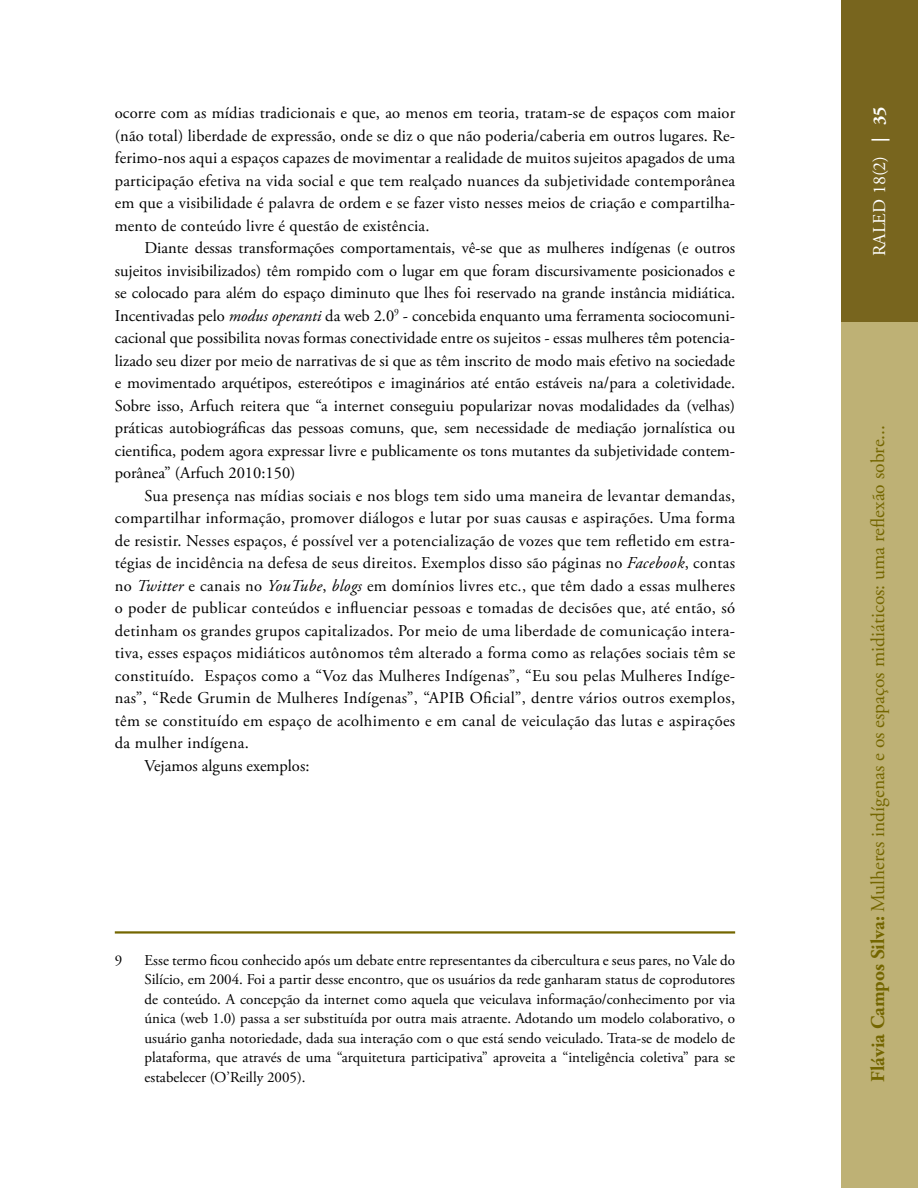
<style>
.page{position:relative;width:918px;height:1188px;background:#fff}
.page>*{position:absolute;margin:0;border:0;box-sizing:border-box;transform-origin:0 0}
.t1{font:19.5px "Adobe Garamond Pro";letter-spacing:-.005em;color:#746600}
.t2{font:18px "Adobe Garamond Pro";color:#fff}
.t3{font:16.5px/22.5px "Adobe Garamond Pro";letter-spacing:.01em;color:#000;text-align:justify}
.t4{font:15px/19.5px "Adobe Garamond Pro";color:#000;text-align:justify}
.s1{font-style:italic}
.s2{font-weight:700}
</style>
<div class="page">
<div style="left:841px;top:0;width:77px;height:1188px;background:#beb175"></div>
<div style="left:841px;top:0;width:77px;height:322px;background:#78651e"></div>
<hr style="left:115px;top:931px;width:620px;height:3px;background:#746600">
<p class="t3" style="left:115px;top:102px;width:622px">ocorre com as mídias tradicionais e que, ao menos em teoria, tratam-se de espaços com maior (não total) liberdade de expressão, onde se diz o que não poderia/caberia em outros lugares. Re&shy;ferimo-nos aqui a espaços capazes de movimentar a realidade de muitos sujeitos apagados de uma participação efetiva na vida social e que tem realçado nuances da subjetividade contemporânea em que a visibilidade é palavra de ordem e se fazer visto nesses meios de criação e compartilha&shy;mento de conteúdo livre é questão de existência.</p>
<p class="t3" style="left:115px;top:237px;width:622px;text-indent:30px">Diante dessas transformações comportamentais, vê-se que as mulheres indígenas (e outros sujeitos invisibilizados) têm rompido com o lugar em que foram discursivamente posicionados e se colocado para além do espaço diminuto que lhes foi reservado na grande instância midiática.<br>Incentivadas pelo <span class="s1">modus operanti</span> da web 2.0<sup>9</sup> - concebida enquanto uma ferramenta sociocomuni&shy;cacional que possibilita novas formas conectividade entre os sujeitos - essas mulheres têm potencia&shy;lizado seu dizer por meio de narrativas de si que as têm inscrito de modo mais efetivo na sociedade e movimentado arquétipos, estereótipos e imaginários até então estáveis na/para a coletividade.<br>Sobre isso, Arfuch reitera que “a internet conseguiu popularizar novas modalidades da (velhas) práticas autobiográficas das pessoas comuns, que, sem necessidade de mediação jornalística ou cientifica, podem agora expressar livre e publicamente os tons mutantes da subjetividade contem&shy;porânea” (Arfuch 2010:150)</p>
<p class="t3" style="left:145px;top:485px;width:592px">Sua presença nas mídias sociais e nos blogs tem sido uma maneira de levantar demandas,</p>
<p class="t3" style="left:115px;top:507px;width:622px">compartilhar informação, promover diálogos e lutar por suas causas e aspirações. Uma forma</p>
<p class="t3" style="left:115px;top:530px;width:622px">de resistir. Nesses espaços, é possível ver a potencialização de vozes que tem refletido em estra-</p>
<p class="t3" style="left:115px;top:552px;width:622px">tégias de incidência na defesa de seus direitos. Exemplos disso são páginas no <span class="s1">Facebook</span>, contas</p>
<p class="t3" style="left:115px;top:575px;width:622px">no <span class="s1">Twitter</span> e canais no <span class="s1">YouTube</span>, <span class="s1">blogs</span> em domínios livres etc., que têm dado a essas mulheres</p>
<p class="t3" style="left:115px;top:597px;width:622px">o poder de publicar conteúdos e influenciar pessoas e tomadas de decisões que, até então, só</p>
<p class="t3" style="left:115px;top:620px;width:622px">detinham os grandes grupos capitalizados. Por meio de uma liberdade de comunicação intera-</p>
<p class="t3" style="left:115px;top:642px;width:622px">tiva, esses espaços midiáticos autônomos têm alterado a forma como as relações sociais têm se</p>
<p class="t3" style="left:115px;top:665px;width:622px">constituído. Espaços como a “Voz das Mulheres Indígenas”, “Eu sou pelas Mulheres Indíge-</p>
<p class="t3" style="left:115px;top:687px;width:622px">nas”, “Rede Grumin de Mulheres Indígenas”, “APIB Oficial”, dentre vários outros exemplos,</p>
<p class="t3" style="left:115px;top:710px;width:622px">têm se constituído em espaço de acolhimento e em canal de veiculação das lutas e aspirações</p>
<p class="t3" style="left:115px;top:732px;width:136px">da mulher indígena.</p>
<p class="t3" style="left:145px;top:755px;width:166px">Vejamos alguns exemplos:</p>
<p class="t4" style="left:115px;top:951px;width:9px">9</p>
<p class="t4" style="left:145px;top:951px;width:592px">Esse termo ficou conhecido após um debate entre representantes da cibercultura e seus pares, no Vale do Silício, em 2004. Foi a partir desse encontro, que os usuários da rede ganharam status de coprodutores de conteúdo. A concepção da internet como aquela que veiculava informação/conhecimento por via única (web 1.0) passa a ser substituída por outra mais atraente. Adotando um modelo colaborativo, o usuário ganha notoriedade, dada sua interação com o que está sendo veiculado. Trata-se de modelo de plataforma, que através de uma “arquitetura participativa” aproveita a “inteligência coletiva” para se estabelecer (O’Reilly 2005).</p>
<p class="t2" style="left:869px;top:256px;width:151px;rotate:-90deg">RALED 18(2) <span class="s2">| 35</span></p>
<p class="t1" style="left:866px;top:1082px;width:658px;rotate:-90deg"><span class="s2">Flávia Campos Silva:</span> Mulheres indígenas e os espaços midiáticos: uma reflexão sobre...</p>
</div>
